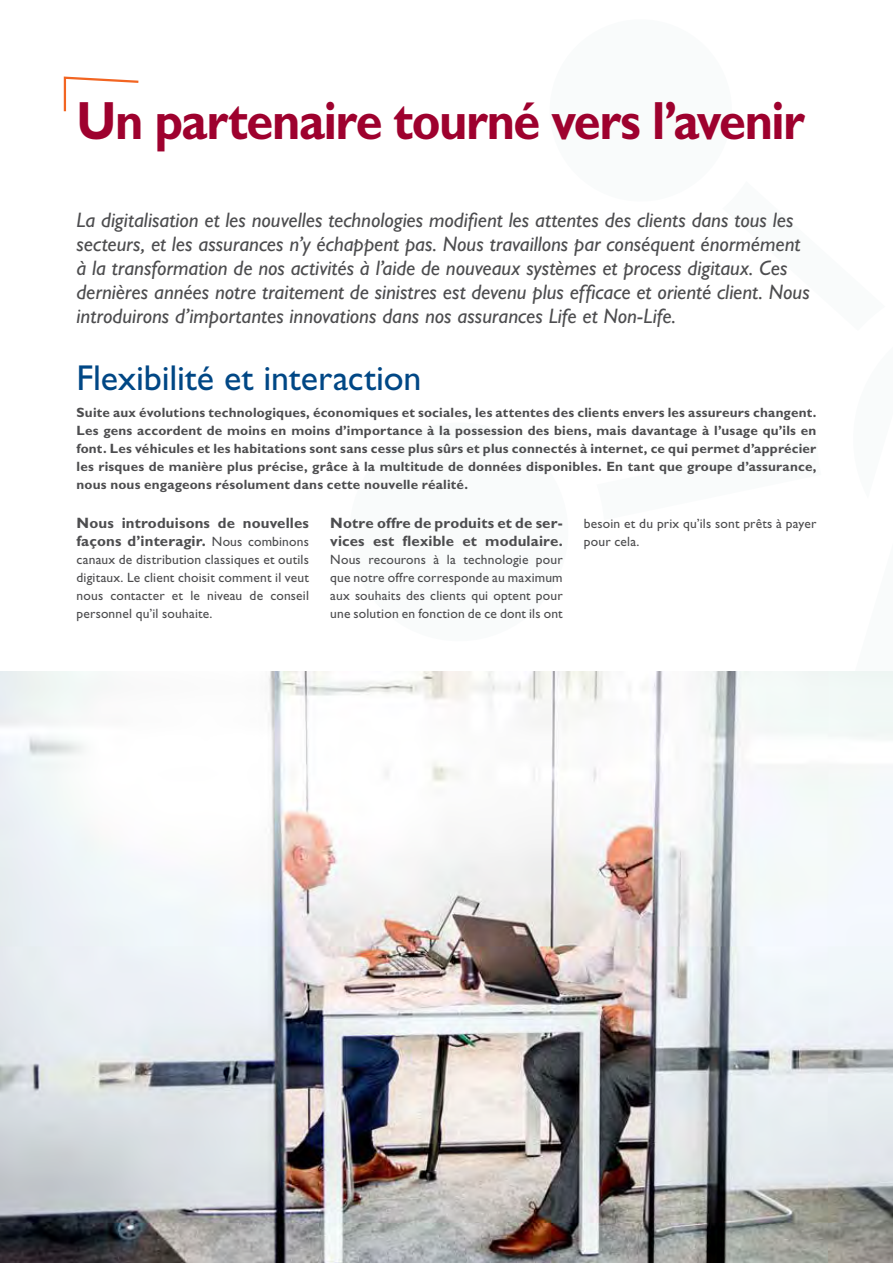
<style>
.page{position:relative;width:893px;height:1263px;background:#fff}
.page>*{position:absolute;margin:0;border:0;box-sizing:border-box;transform-origin:0 0}
.t1{font:700 54px "Gill Sans Std";letter-spacing:-.03em;color:#9e012e;scale:.9 1}
.t2{font:36px "Gill Sans Std";color:#004785}
.t3{font:italic 21px/24px "Gill Sans Std";color:#4d4d4f}
.t4{font:700 15px/18px "Gill Sans Std";letter-spacing:.01em;color:#4d4d4f}
.t5{font:700 13.5px/18px "Gill Sans Std";letter-spacing:.015em;color:#4d4d4f;text-align:justify}
.t6{font:13.5px/18px "Gill Sans Std";letter-spacing:.015em;color:#4d4d4f;text-align:justify}
.s1{font-weight:400;font-size:13.5px}
</style>
<div class="page">
<svg style="left:64px;top:77px;width:74px;height:34px"></svg>
<img style="left:0;top:672px;width:893px;height:591px">
<h1 class="t1" style="left:77px;top:89px;width:811px">Un partenaire tourné vers l’avenir</h1>
<p class="t3" style="left:77px;top:208px;width:735px">La digitalisation et les nouvelles technologies modifient les attentes des clients dans tous les secteurs, et les assurances n’y échappent pas. Nous travaillons par conséquent énormément à la transformation de nos activités à l’aide de nouveaux systèmes et process digitaux. Ces dernières années notre traitement de sinistres est devenu plus efficace et orienté client. Nous introduirons d’importantes innovations dans nos assurances Life et Non-Life.</p>
<h2 class="t2" style="left:77px;top:357px;width:347px">Flexibilité et interaction</h2>
<p class="t5" style="left:77px;top:403px;width:741px">Suite aux évolutions technologiques, économiques et sociales, les attentes des clients envers les assureurs changent.<br>Les gens accordent de moins en moins d’importance à la possession des biens, mais davantage à l’usage qu’ils en font. Les véhicules et les habitations sont sans cesse plus sûrs et plus connectés à internet, ce qui permet d’apprécier les risques de manière plus précise, grâce à la multitude de données disponibles. En tant que groupe d’assurance, nous nous engageons résolument dans cette nouvelle réalité.</p>
<p class="t4" style="left:77px;top:514px;width:234px">Nous introduisons de nouvelles façons d’interagir. <span class="s1">Nous combinons</span></p>
<p class="t6" style="left:77px;top:550px;width:234px">canaux de distribution classiques et outils digitaux. Le client choisit comment il veut nous contacter et le niveau de conseil personnel qu’il souhaite.</p>
<p class="t4" style="left:330px;top:514px;width:234px">Notre offre de produits et de ser&shy;vices est flexible et modulaire.</p>
<p class="t6" style="left:330px;top:550px;width:234px">Nous recourons à la technologie pour que notre offre corresponde au maximum aux souhaits des clients qui optent pour une solution en fonction de ce dont ils ont</p>
<p class="t6" style="left:584px;top:514px;width:234px">besoin et du prix qu’ils sont prêts à payer pour cela.</p>
</div>
